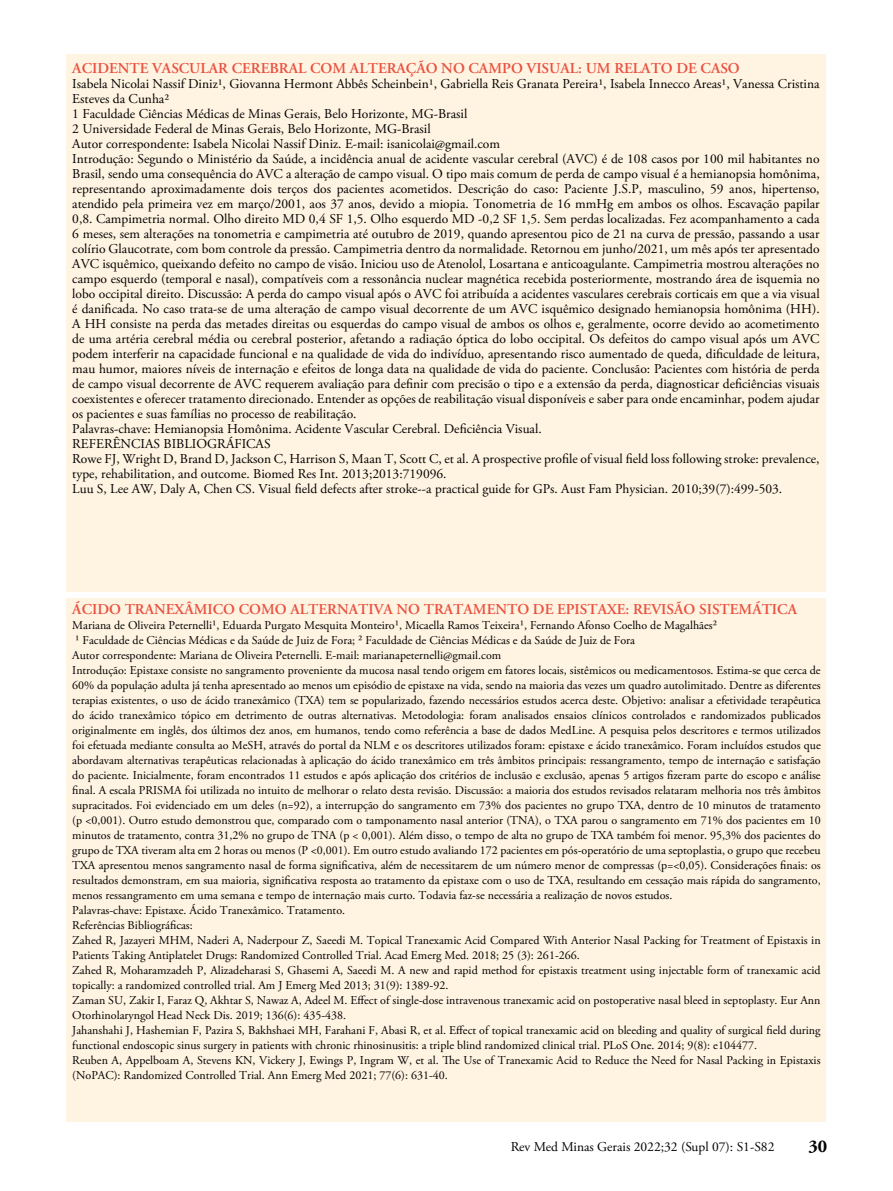
<style>
.page{position:relative;width:893px;height:1191px;background:#fff}
.page>*{position:absolute;margin:0;border:0;box-sizing:border-box;transform-origin:0 0}
.t1{font:700 18px "Adobe Garamond Pro";color:#000}
.t2{font:600 15px "Adobe Garamond Pro";color:#ea503f}
.t3{font:13.5px/15px "Adobe Garamond Pro";color:#000}
.t4{font:12px/15px "Adobe Garamond Pro";color:#000}
</style>
<div class="page">
<div style="left:67px;top:599px;width:759px;height:523px;background:#fff3e1"></div>
<div style="left:67px;top:55px;width:759px;height:537px;background:#fff3e1"></div>
<p class="t2" style="left:72px;top:60px;width:669px">ACIDENTE VASCULAR CEREBRAL COM ALTERAÇÃO NO CAMPO VISUAL: UM RELATO DE CASO</p>
<p class="t3" style="left:72px;top:77px;width:749px">Isabela Nicolai Nassif Diniz1, Giovanna Hermont Abbês Scheinbein1, Gabriella Reis Granata Pereira1, Isabela Innecco Areas1, Vanessa Cristina Esteves da Cunha2<br>1 Faculdade Ciências Médicas de Minas Gerais, Belo Horizonte, MG-Brasil<br>2 Universidade Federal de Minas Gerais, Belo Horizonte, MG-Brasil<br>Autor correspondente: Isabela Nicolai Nassif Diniz. E-mail: isanicolai@gmail.com<br>Introdução: Segundo o Ministério da Saúde, a incidência anual de acidente vascular cerebral (AVC) é de 108 casos por 100 mil habitantes no Brasil, sendo uma consequência do AVC a alteração de campo visual. O tipo mais comum de perda de campo visual é a hemianopsia homônima, representando aproximadamente dois terços dos pacientes acometidos. Descrição do caso: Paciente J.S.P, masculino, 59 anos, hipertenso, atendido pela primeira vez em março/2001, aos 37 anos, devido a miopia. Tonometria de 16 mmHg em ambos os olhos. Escavação papilar 0,8. Campimetria normal. Olho direito MD 0,4 SF 1,5. Olho esquerdo MD -0,2 SF 1,5. Sem perdas localizadas. Fez acompanhamento a cada 6 meses, sem alterações na tonometria e campimetria até outubro de 2019, quando apresentou pico de 21 na curva de pressão, passando a usar colírio Glaucotrate, com bom controle da pressão. Campimetria dentro da normalidade. Retornou em junho/2021, um mês após ter apresentado AVC isquêmico, queixando defeito no campo de visão. Iniciou uso de Atenolol, Losartana e anticoagulante. Campimetria mostrou alterações no campo esquerdo (temporal e nasal), compatíveis com a ressonância nuclear magnética recebida posteriormente, mostrando área de isquemia no lobo occipital direito. Discussão: A perda do campo visual após o AVC foi atribuída a acidentes vasculares cerebrais corticais em que a via visual é danificada. No caso trata-se de uma alteração de campo visual decorrente de um AVC isquêmico designado hemianopsia homônima (HH).<br>A HH consiste na perda das metades direitas ou esquerdas do campo visual de ambos os olhos e, geralmente, ocorre devido ao acometimento de uma artéria cerebral média ou cerebral posterior, afetando a radiação óptica do lobo occipital. Os defeitos do campo visual após um AVC podem interferir na capacidade funcional e na qualidade de vida do indivíduo, apresentando risco aumentado de queda, dificuldade de leitura, mau humor, maiores níveis de internação e efeitos de longa data na qualidade de vida do paciente. Conclusão: Pacientes com história de perda de campo visual decorrente de AVC requerem avaliação para definir com precisão o tipo e a extensão da perda, diagnosticar deficiências visuais coexistentes e oferecer tratamento direcionado. Entender as opções de reabilitação visual disponíveis e saber para onde encaminhar, podem ajudar os pacientes e suas famílias no processo de reabilitação.<br>Palavras-chave: Hemianopsia Homônima. Acidente Vascular Cerebral. Deficiência Visual.<br>REFERÊNCIAS BIBLIOGRÁFICAS<br>Rowe FJ, Wright D, Brand D, Jackson C, Harrison S, Maan T, Scott C, et al. A prospective profile of visual field loss following stroke: prevalence, type, rehabilitation, and outcome. Biomed Res Int. 2013;2013:719096.<br>Luu S, Lee AW, Daly A, Chen CS. Visual field defects after stroke--a practical guide for GPs. Aust Fam Physician. 2010;39(7):499-503.</p>
<p class="t2" style="left:72px;top:600px;width:726px">ÁCIDO TRANEXÂMICO COMO ALTERNATIVA NO TRATAMENTO DE EPISTAXE: REVISÃO SISTEMÁTICA</p>
<p class="t4" style="left:72px;top:618px;width:750px">Mariana de Oliveira Peternelli¹, Eduarda Purgato Mesquita Monteiro¹, Micaella Ramos Teixeira¹, Fernando Afonso Coelho de Magalhães²<br>¹ Faculdade de Ciências Médicas e da Saúde de Juiz de Fora; ² Faculdade de Ciências Médicas e da Saúde de Juiz de Fora<br>Autor correspondente: Mariana de Oliveira Peternelli. E-mail: marianapeternelli@gmail.com<br>Introdução: Epistaxe consiste no sangramento proveniente da mucosa nasal tendo origem em fatores locais, sistêmicos ou medicamentosos. Estima-se que cerca de 60% da população adulta já tenha apresentado ao menos um episódio de epistaxe na vida, sendo na maioria das vezes um quadro autolimitado. Dentre as diferentes terapias existentes, o uso de ácido tranexâmico (TXA) tem se popularizado, fazendo necessários estudos acerca deste. Objetivo: analisar a efetividade terapêutica do ácido tranexâmico tópico em detrimento de outras alternativas. Metodologia: foram analisados ensaios clínicos controlados e randomizados publicados originalmente em inglês, dos últimos dez anos, em humanos, tendo como referência a base de dados MedLine. A pesquisa pelos descritores e termos utilizados foi efetuada mediante consulta ao MeSH, através do portal da NLM e os descritores utilizados foram: epistaxe e ácido tranexâmico. Foram incluídos estudos que abordavam alternativas terapêuticas relacionadas à aplicação do ácido tranexâmico em três âmbitos principais: ressangramento, tempo de internação e satisfação do paciente. Inicialmente, foram encontrados 11 estudos e após aplicação dos critérios de inclusão e exclusão, apenas 5 artigos fizeram parte do escopo e análise final. A escala PRISMA foi utilizada no intuito de melhorar o relato desta revisão. Discussão: a maioria dos estudos revisados relataram melhoria nos três âmbitos supracitados. Foi evidenciado em um deles (n=92), a interrupção do sangramento em 73% dos pacientes no grupo TXA, dentro de 10 minutos de tratamento (p &lt;0,001). Outro estudo demonstrou que, comparado com o tamponamento nasal anterior (TNA), o TXA parou o sangramento em 71% dos pacientes em 10 minutos de tratamento, contra 31,2% no grupo de TNA (p &lt; 0,001). Além disso, o tempo de alta no grupo de TXA também foi menor. 95,3% dos pacientes do grupo de TXA tiveram alta em 2 horas ou menos (P &lt;0,001). Em outro estudo avaliando 172 pacientes em pós-operatório de uma septoplastia, o grupo que recebeu TXA apresentou menos sangramento nasal de forma significativa, além de necessitarem de um número menor de compressas (p=&lt;0,05). Considerações finais: os resultados demonstram, em sua maioria, significativa resposta ao tratamento da epistaxe com o uso de TXA, resultando em cessação mais rápida do sangramento, menos ressangramento em uma semana e tempo de internação mais curto. Todavia faz-se necessária a realização de novos estudos.<br>Palavras-chave: Epistaxe. Ácido Tranexâmico. Tratamento.<br>Referências Bibliográficas:<br>Zahed R, Jazayeri MHM, Naderi A, Naderpour Z, Saeedi M. Topical Tranexamic Acid Compared With Anterior Nasal Packing for Treatment of Epistaxis in Patients Taking Antiplatelet Drugs: Randomized Controlled Trial. Acad Emerg Med. 2018; 25 (3): 261-266.<br>Zahed R, Moharamzadeh P, Alizadeharasi S, Ghasemi A, Saeedi M. A new and rapid method for epistaxis treatment using injectable form of tranexamic acid topically: a randomized controlled trial. Am J Emerg Med 2013; 31(9): 1389-92.<br>Zaman SU, Zakir I, Faraz Q, Akhtar S, Nawaz A, Adeel M. Effect of single-dose intravenous tranexamic acid on postoperative nasal bleed in septoplasty. Eur Ann Otorhinolaryngol Head Neck Dis. 2019; 136(6): 435-438.<br>Jahanshahi J, Hashemian F, Pazira S, Bakhshaei MH, Farahani F, Abasi R, et al. Effect of topical tranexamic acid on bleeding and quality of surgical field during functional endoscopic sinus surgery in patients with chronic rhinosinusitis: a triple blind randomized clinical trial. PLoS One. 2014; 9(8): e104477.<br>Reuben A, Appelboam A, Stevens KN, Vickery J, Ewings P, Ingram W, et al. The Use of Tranexamic Acid to Reduce the Need for Nasal Packing in Epistaxis (NoPAC): Randomized Controlled Trial. Ann Emerg Med 2021; 77(6): 631-40.</p>
<p class="t3" style="left:511px;top:1139px;width:265px">Rev Med Minas Gerais 2022;32 (Supl 07): S1-S82</p>
<h1 class="t1" style="left:808px;top:1136px;width:20px">30</h1>
</div>
